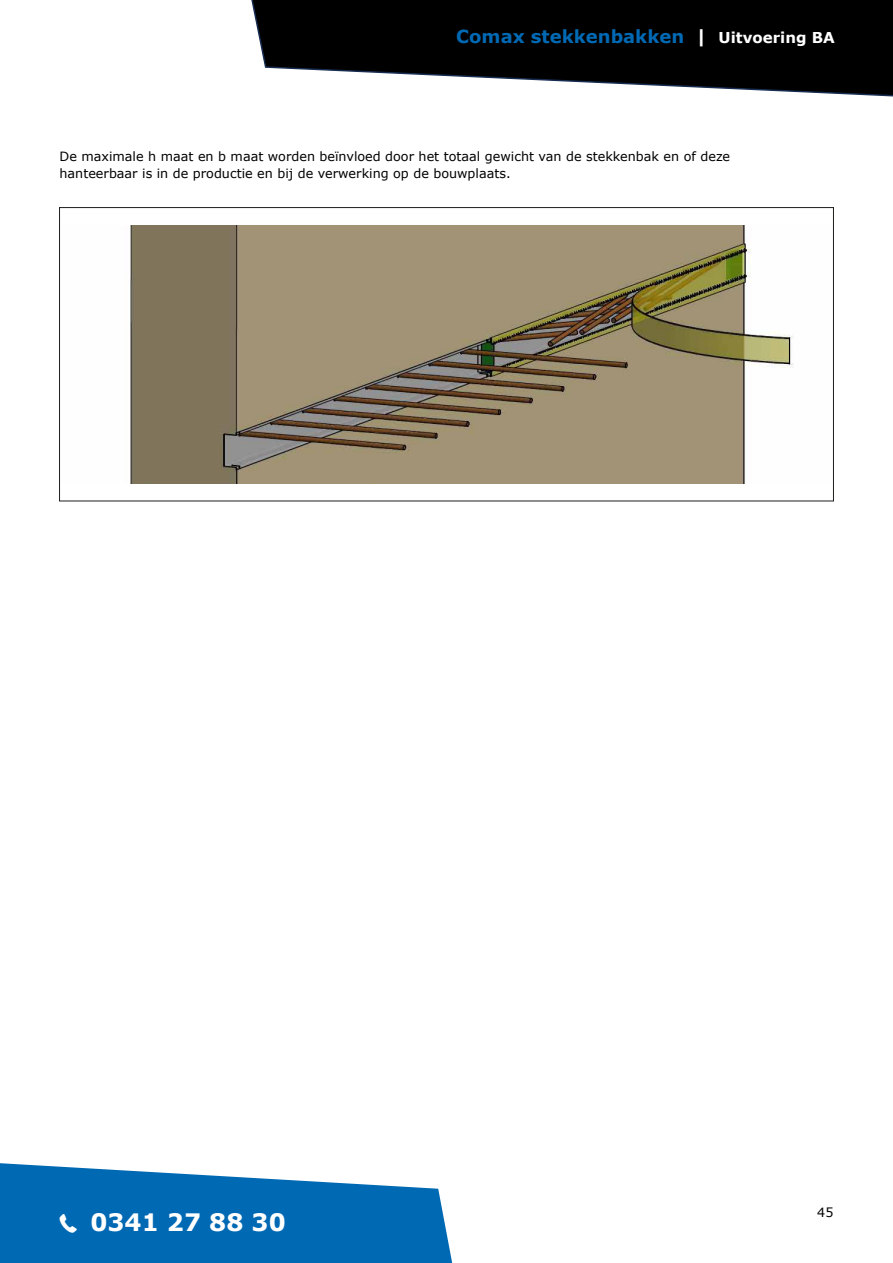
<style>
.page{position:relative;width:893px;height:1263px;background:#fff}
.page>*{position:absolute;margin:0;border:0;box-sizing:border-box;transform-origin:0 0}
.t1{font:42px "Social Media Circled";color:#fff}
.t2{font:700 24px "Verdana";color:#fff}
.t3{font:700 18px "Verdana";color:#0069b4}
.t4{font:12.75px/17.2px "Verdana";color:#000}
.s1{color:#fff}
.s2{font-size:15px;color:#fff}
</style>
<div class="page">
<img style="left:130px;top:225px;width:664px;height:258px">
<svg style="left:251px;top:0;width:642px;height:97px"></svg>
<svg style="left:1px;top:1163px;width:452px;height:100px;background:#257fbf"></svg>
<svg style="left:0;top:1163px;width:1px;height:100px"></svg>
<h3 class="t3" style="left:456px;top:25px;width:380px">Comax stekkenbakken <span class="s1">|</span> <span class="s2">Uitvoering BA</span></h3>
<p class="t4" style="left:60px;top:148px;width:672px">De maximale h maat en b maat worden beïnvloed door het totaal gewicht van de stekkenbak en of deze hanteerbaar is in de productie en bij de verwerking op de bouwplaats.</p>
<h1 class="t1" style="left:46px;top:1201px;width:46px">¼</h1>
<h2 class="t2" style="left:91px;top:1207px;width:197px">0341 27 88 30</h2>
<p class="t4" style="left:817px;top:1204px;width:18px">45</p>
</div>
